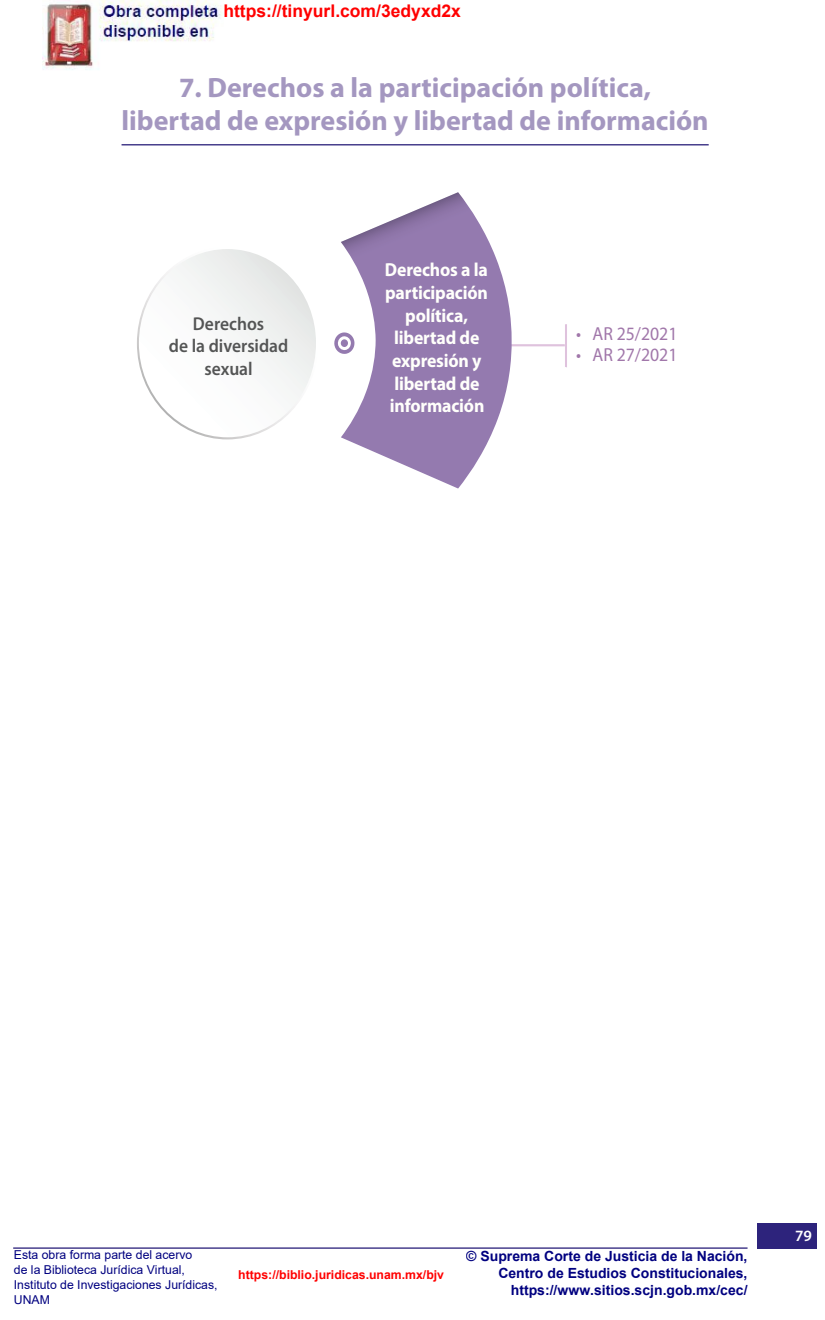
<style>
.page{position:relative;width:825px;height:1320px;background:#fff}
.page>*{position:absolute;margin:0;border:0;box-sizing:border-box;transform-origin:0 0}
.t1{font:700 28px/33.6px "Myriad Pro";color:#a497c0;text-align:center}
.t2{font:700 18.9px/22.8px "Myriad Pro";letter-spacing:-.01em;color:#fffffb;text-align:center;scale:.94 1}
.t3{font:18.9px "Myriad Pro";color:#a177aa;scale:.94 1}
.t4{font:600 18.55px/22.4px "Myriad Pro";color:#545555;text-align:center;scale:.94 1}
.t5{font:700 17.5px "Arial";color:#f00}
.t6{font:600 15.75px "Myriad Pro";color:#fff}
.t7{font:700 14px/16.8px "Arial";color:#000080;text-align:right}
.t8{font:12.25px/14.7px "Arial";color:#000080}
.t9{font:700 12.25px "Arial";color:#f00}
</style>
<div class="page">
<hr style="left:121px;top:144px;width:587px;height:1px;background:#2d237c">
<div style="left:757px;top:1223px;width:59px;height:25px;background:#2d237c"></div>
<hr style="left:13px;top:1247px;width:734px;height:1px;background:#2d237c">
<hr style="left:510px;top:344px;width:54px;height:2px;background:#dfc2dd">
<hr style="left:564px;top:324px;width:3px;height:43px;background:#dfc2dd">
<svg style="left:334px;top:333px;width:7px;height:21px"></svg>
<svg style="left:137px;top:249px;width:179px;height:190px"></svg>
<svg style="left:341px;top:251px;width:170px;height:237px;fill:#947aaf"></svg>
<svg style="left:341px;top:192px;width:152px;height:107px"></svg>
<img style="left:43px;top:0;width:179px;height:70px">
<p class="t5" style="left:223px;top:-1px;width:239px">https://tinyurl.com/3edyxd2x</p>
<h1 class="t1" style="left:121px;top:69px;width:588px">7. Derechos a la participación política,<br>libertad de expresión y libertad de información</h1>
<h3 class="t4" style="left:169px;top:312px;width:129px">Derechos<br>de la diversidad sexual</h3>
<h2 class="t2" style="left:385px;top:258px;width:111px">Derechos a la participación política, libertad de expresión y libertad de información</h2>
<h2 class="t3" style="left:576px;top:322px;width:109px">• AR 25/2021</h2>
<h2 class="t3" style="left:576px;top:343px;width:109px">• AR 27/2021</h2>
<p class="t8" style="left:14px;top:1247px;width:205px">Esta obra forma parte del acervo<br>de la Biblioteca Jurídica Virtual,<br>Instituto de Investigaciones Jurídicas,<br>UNAM</p>
<p class="t7" style="left:466px;top:1248px;width:283px">© Suprema Corte de Justicia de la Nación,<br>Centro de Estudios Constitucionales, https://www.sitios.scjn.gob.mx/cec/</p>
<p class="t9" style="left:238px;top:1265px;width:207px">https://biblio.juridicas.unam.mx/bjv</p>
<p class="t6" style="left:794px;top:1226px;width:18px">79</p>
</div>
